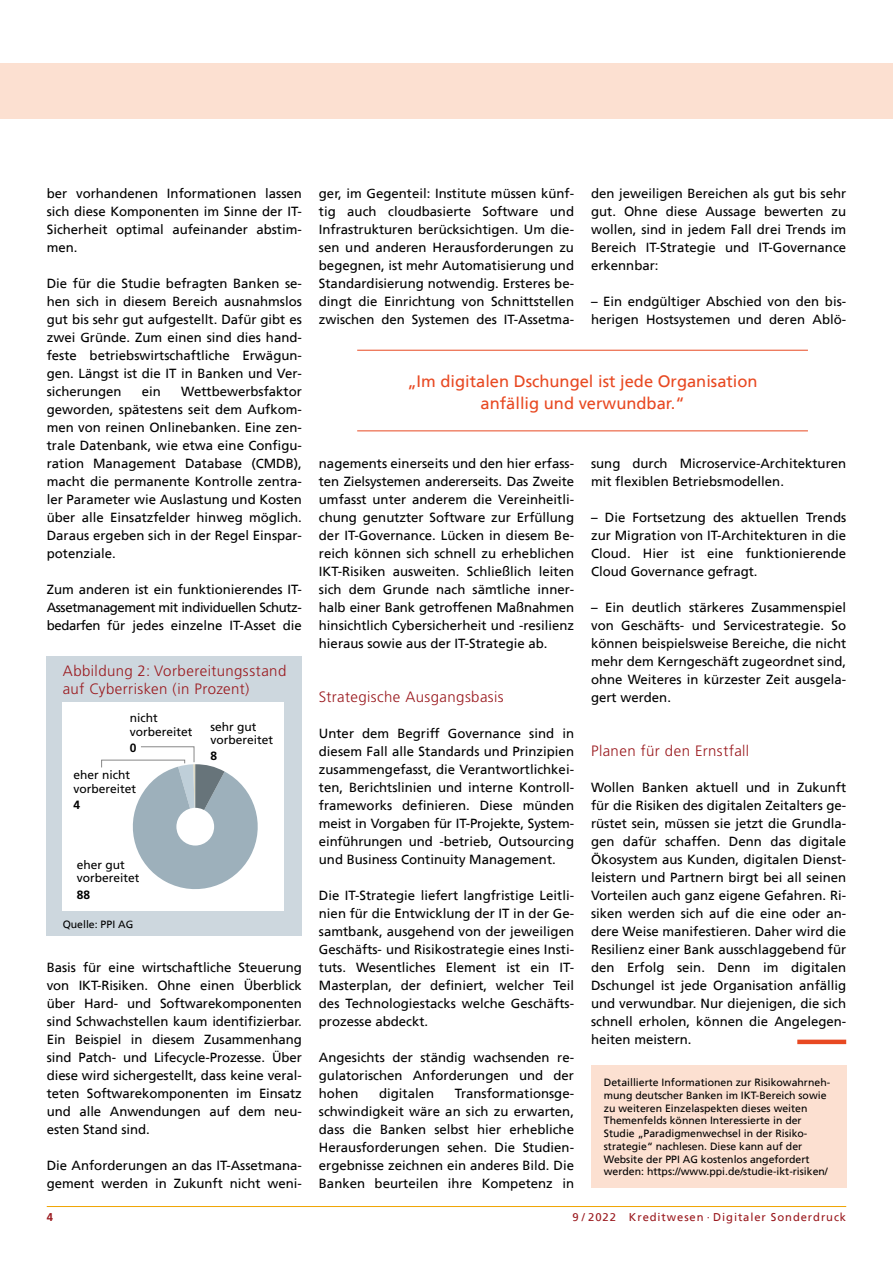
<style>
.page{position:relative;width:893px;height:1263px;background:#fff}
.page>*{position:absolute;margin:0;border:0;box-sizing:border-box;transform-origin:0 0}
.Zitat{font:16.5px/22.5px "Frutiger";color:#e84922;text-align:center}
.Überschrift_Abbildun{font:300 15px/18px "Frutiger";letter-spacing:.03em;color:#9a191e}
.Zwischenüberschrift{font:300 15px "Frutiger";letter-spacing:.025em;color:#9a191e}
.Fließtext{font:13.2px/18px "Frutiger";color:#000;text-align:justify}
.Fließtext_mit_Balken{font:13.2px/18px "Frutiger";color:#000;text-align:justify}
.t1{font:12px/13.5px "Frutiger";color:#000}
.t2{font:700 12px "Frutiger";color:#000}
.t3{font:11.25px "Frutiger";letter-spacing:.08em;color:#9a191e}
.t4{font:700 11.25px "Frutiger";color:#9a191e}
.Fußnote{font:10.5px/12.8px "Frutiger";color:#000}
.Quelle{font:10.5px "Frutiger";color:#000}
</style>
<div class="page">
<hr style="left:47px;top:1206px;width:799px;height:1px;background:#f0a400">
<div style="left:0;top:64px;width:893px;height:55px;background:#fce0d1"></div>
<hr style="left:797px;top:1040px;width:49px;height:4px;background:#e84922">
<div style="left:47px;top:656px;width:255px;height:280px;background:#cdd7de"></div>
<div style="left:63px;top:702px;width:221px;height:209px;background:#fff"></div>
<svg style="left:101px;top:746px;width:157px;height:143px"></svg>
<div style="left:591px;top:1065px;width:255px;height:123px;background:#fce0d1"></div>
<hr style="left:357px;top:350px;width:451px;height:1px;background:#e84922">
<hr style="left:357px;top:430px;width:451px;height:1px;background:#e84922">
<p class="Fließtext" style="left:47px;top:185px;width:257px">ber vorhandenen Informationen lassen sich diese Komponenten im Sinne der IT-Sicherheit optimal aufeinander abstim&shy;men.</p>
<p class="Fließtext" style="left:47px;top:275px;width:257px">Die für die Studie befragten Banken se&shy;hen sich in diesem Bereich ausnahmslos gut bis sehr gut aufgestellt. Dafür gibt es zwei Gründe. Zum einen sind dies hand&shy;feste betriebswirtschaftliche Erwägun&shy;gen. Längst ist die IT in Banken und Ver&shy;sicherungen</p>
<p class="Fließtext" style="left:47px;top:383px;width:257px;text-indent:134px">Wettbewerbsfaktor geworden, spätestens seit dem Aufkom&shy;men von reinen Onlinebanken. Eine zen&shy;trale Datenbank, wie etwa eine Configu&shy;ration Management Database (CMDB), macht die permanente Kontrolle zentra&shy;ler Parameter wie Auslastung und Kosten über alle Einsatzfelder hinweg möglich.<br>Daraus ergeben sich in der Regel Einspar&shy;potenziale.</p>
<p class="Fließtext" style="left:47px;top:581px;width:257px">Zum anderen ist ein funktionierendes IT-Assetmanagement mit individuellen Schutz&shy;bedarfen für jedes einzelne IT-Asset die</p>
<p class="Fließtext" style="left:142px;top:383px;width:21px">ein</p>
<p class="Überschrift_Abbildun" style="left:63px;top:662px;width:225px">Abbildung 2: Vorbereitungsstand auf Cyberrisken (in Prozent)</p>
<p class="t1" style="left:210px;top:720px;width:64px">sehr gut vorbereitet</p>
<p class="t2" style="left:210px;top:749px;width:8px">8</p>
<p class="t1" style="left:130px;top:711px;width:64px">nicht vorbereitet</p>
<p class="t2" style="left:130px;top:741px;width:8px">0</p>
<p class="t1" style="left:73px;top:768px;width:64px">eher nicht vorbereitet</p>
<p class="t2" style="left:73px;top:798px;width:8px">4</p>
<p class="t1" style="left:77px;top:858px;width:64px">eher gut vorbereitet</p>
<p class="t2" style="left:77px;top:887px;width:15px">88</p>
<p class="Quelle" style="left:63px;top:919px;width:72px">Quelle: PPI AG</p>
<p class="Fließtext" style="left:47px;top:959px;width:257px">Basis für eine wirtschaftliche Steuerung von IKT-Risiken. Ohne einen Überblick über Hard- und Softwarekomponenten sind Schwachstellen kaum identifizierbar.<br>Ein Beispiel in diesem Zusammenhang sind Patch- und Lifecycle-Prozesse. Über diese wird sichergestellt, dass keine veral&shy;teten Softwarekomponenten im Einsatz und alle Anwendungen auf dem neu&shy;esten Stand sind.</p>
<p class="Fließtext" style="left:47px;top:1157px;width:257px">Die Anforderungen an das IT-Assetmana&shy;gement werden in Zukunft nicht weni-</p>
<p class="Fließtext" style="left:319px;top:185px;width:257px">ger, im Gegenteil: Institute müssen künf&shy;tig auch cloudbasierte Software und Infrastrukturen berücksichtigen. Um die&shy;sen und anderen Herausforderungen zu begegnen, ist mehr Automatisierung und Standardisierung notwendig. Ersteres be&shy;dingt die Einrichtung von Schnittstellen zwischen den Systemen des IT-Assetma-</p>
<p class="Fließtext" style="left:591px;top:185px;width:257px">den jeweiligen Bereichen als gut bis sehr gut. Ohne diese Aussage bewerten zu wollen, sind in jedem Fall drei Trends im Bereich IT-Strategie und IT-Governance erkennbar:</p>
<p class="Fließtext" style="left:591px;top:293px;width:257px">– Ein endgültiger Abschied von den bis&shy;herigen Hostsystemen und deren Ablö-</p>
<p class="Zitat" style="left:407px;top:371px;width:352px">„Im digitalen Dschungel ist jede Organisation anfällig und verwundbar.“</p>
<p class="Fließtext" style="left:319px;top:455px;width:257px">nagements einerseits und den hier erfass&shy;ten Zielsystemen andererseits. Das Zweite umfasst unter anderem die Vereinheitli&shy;chung genutzter Software zur Erfüllung der IT-Governance. Lücken in diesem Be&shy;reich können sich schnell zu erheblichen IKT-Risiken ausweiten. Schließlich leiten sich dem Grunde nach sämtliche inner&shy;halb einer Bank getroffenen Maßnahmen hinsichtlich Cybersicherheit und -resilienz hieraus sowie aus der IT-Strategie ab.</p>
<p class="Zwischenüberschrift" style="left:319px;top:688px;width:186px">Strategische Ausgangsbasis</p>
<p class="Fließtext" style="left:319px;top:725px;width:257px">Unter dem Begriff Governance sind in diesem Fall alle Standards und Prinzipien zusammengefasst, die Verantwortlichkei&shy;ten, Berichtslinien und interne Kontroll&shy;frameworks definieren. Diese münden meist in Vorgaben für IT-Projekte, System&shy;einführungen und -betrieb, Outsourcing und Business Continuity Management.</p>
<p class="Fließtext" style="left:319px;top:887px;width:257px">Die IT-Strategie liefert langfristige Leitli&shy;nien für die Entwicklung der IT in der Ge&shy;samtbank, ausgehend von der jeweiligen Geschäfts- und Risikostrategie eines Insti&shy;tuts. Wesentliches Element ist ein IT-Masterplan, der definiert, welcher Teil des Technologiestacks welche Geschäfts&shy;prozesse abdeckt.</p>
<p class="Fließtext" style="left:319px;top:1049px;width:257px">Angesichts der ständig wachsenden re&shy;gulatorischen Anforderungen und der hohen</p>
<p class="Fließtext" style="left:319px;top:1085px;width:257px;text-indent:136px">Transformationsge&shy;schwindigkeit wäre an sich zu erwarten, dass die Banken selbst hier erhebliche Herausforderungen sehen. Die Studien&shy;ergebnisse zeichnen ein anderes Bild. Die Banken beurteilen ihre Kompetenz in</p>
<p class="Fließtext" style="left:379px;top:1085px;width:57px">digitalen</p>
<p class="Fließtext" style="left:591px;top:455px;width:257px">sung durch Microservice-Architekturen mit flexiblen Betriebsmodellen.</p>
<p class="Fließtext" style="left:591px;top:509px;width:257px">– Die Fortsetzung des aktuellen Trends zur Migration von IT-Architekturen in die Cloud. Hier ist eine funktionierende Cloud Governance gefragt.</p>
<p class="Fließtext" style="left:591px;top:599px;width:257px">– Ein deutlich stärkeres Zusammenspiel von Geschäfts- und Servicestrategie. So können beispielsweise Bereiche, die nicht mehr dem Kerngeschäft zugeordnet sind, ohne Weiteres in kürzester Zeit ausgela&shy;gert werden.</p>
<p class="Zwischenüberschrift" style="left:591px;top:742px;width:160px">Planen für den Ernstfall</p>
<p class="Fließtext_mit_Balken" style="left:591px;top:779px;width:257px">Wollen Banken aktuell und in Zukunft für die Risiken des digitalen Zeitalters ge&shy;rüstet sein, müssen sie jetzt die Grundla&shy;gen dafür schaffen. Denn das digitale Ökosystem aus Kunden, digitalen Dienst&shy;leistern und Partnern birgt bei all seinen Vorteilen auch ganz eigene Gefahren. Ri&shy;siken werden sich auf die eine oder an&shy;dere Weise manifestieren. Daher wird die Resilienz einer Bank ausschlaggebend für den Erfolg sein. Denn im digitalen Dschungel ist jede Organisation anfällig und verwundbar. Nur diejenigen, die sich schnell erholen, können die Angelegen&shy;heiten meistern.</p>
<p class="Fußnote" style="left:604px;top:1077px;width:228px">Detaillierte Informationen zur Risikowahrneh&shy;mung deutscher Banken im IKT-Bereich sowie zu weiteren Einzelaspekten dieses weiten Themenfelds können Interessierte in der Studie „Paradigmenwechsel in der Risiko&shy;strategie“ nachlesen. Diese kann auf der Website der PPI AG kostenlos angefordert werden: https://www.ppi.de/studie-ikt-risiken/</p>
<p class="t4" style="left:47px;top:1211px;width:8px">4</p>
<p class="t3" style="left:572px;top:1211px;width:275px">9 / 2022 Kreditwesen · Digitaler Sonderdruck</p>
</div>
